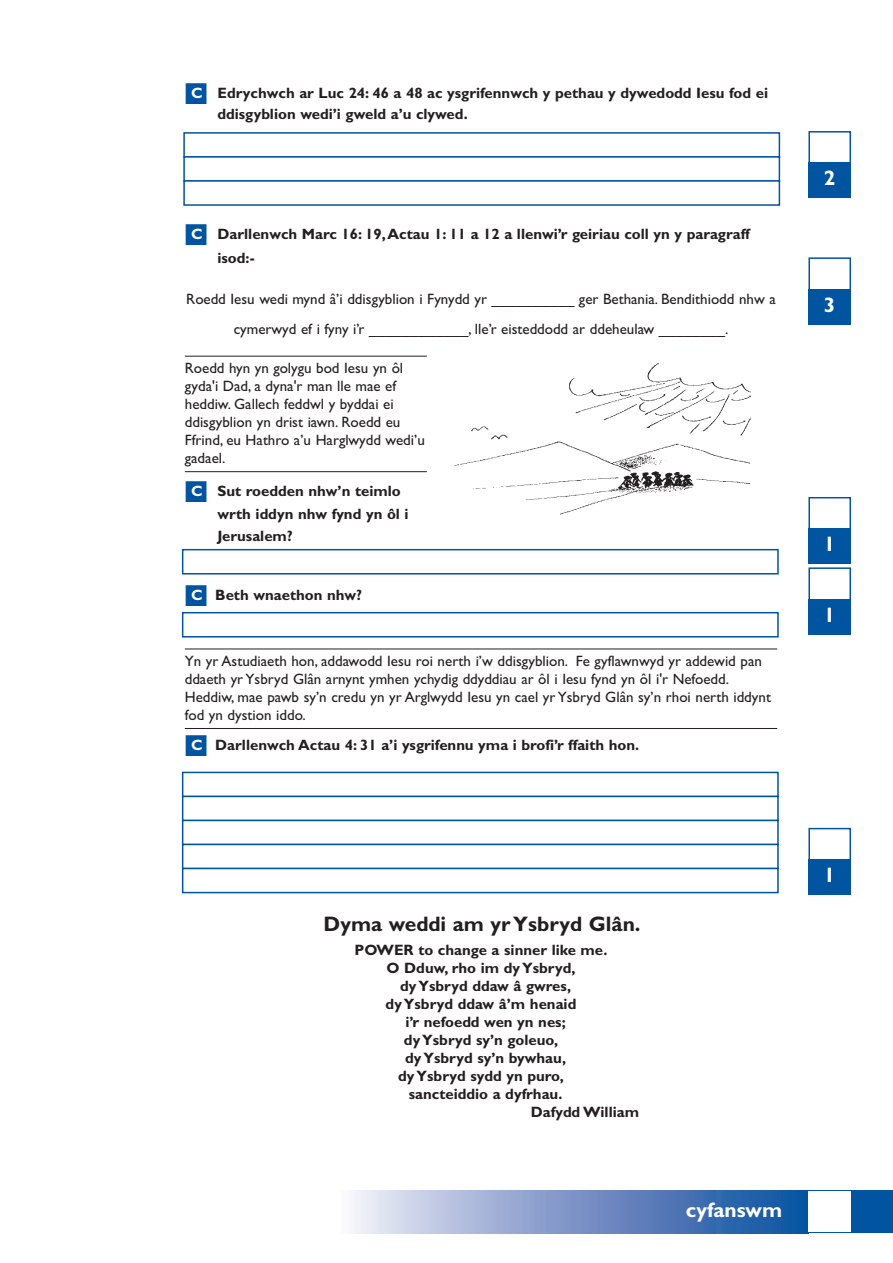
<style>
.page{position:relative;width:893px;height:1263px;background:#fff}
.page>*{position:absolute;margin:0;border:0;box-sizing:border-box;transform-origin:0 0}
.t1{font:700 21px "Gill Sans";color:#231f20}
.t2{font:700 21px "Gill Sans";color:#fff}
.t3{font:15px/18px "Gill Sans";color:#231f20}
.t4{font:700 15px/22.5px "Gill Sans";color:#231f20}
.s1{color:#0154a0}
.s2{color:#fff}
</style>
<div class="page">
<hr style="left:185px;top:356px;width:242px;height:1px;background:#231f20">
<hr style="left:185px;top:471px;width:242px;height:1px;background:#231f20">
<hr style="left:185px;top:649px;width:592px;height:1px;background:#231f20">
<hr style="left:185px;top:728px;width:592px;height:1px;background:#231f20">
<div style="left:808px;top:131px;width:43px;height:34px;border:2px solid #0154a0"></div>
<div style="left:808px;top:163px;width:43px;height:35px;background:#0154a0"></div>
<div style="left:808px;top:257px;width:43px;height:34px;border:2px solid #0154a0"></div>
<div style="left:808px;top:289px;width:43px;height:36px;background:#0154a0"></div>
<div style="left:808px;top:497px;width:43px;height:34px;border:2px solid #0154a0"></div>
<div style="left:808px;top:528px;width:43px;height:36px;background:#0154a0"></div>
<div style="left:808px;top:567px;width:43px;height:34px;border:2px solid #0154a0"></div>
<div style="left:808px;top:599px;width:43px;height:36px;background:#0154a0"></div>
<div style="left:808px;top:828px;width:43px;height:34px;border:2px solid #0154a0"></div>
<div style="left:808px;top:859px;width:43px;height:36px;background:#0154a0"></div>
<div style="left:183px;top:132px;width:597px;height:26px;border:2px solid #0154a0"></div>
<div style="left:183px;top:156px;width:597px;height:26px;border:2px solid #0154a0"></div>
<div style="left:183px;top:180px;width:597px;height:26px;border:2px solid #0154a0"></div>
<img style="left:454px;top:363px;width:297px;height:152px">
<div style="left:182px;top:549px;width:597px;height:26px;border:2px solid #0154a0"></div>
<div style="left:182px;top:612px;width:597px;height:26px;border:2px solid #0154a0"></div>
<div style="left:182px;top:772px;width:597px;height:25px;border:2px solid #0154a0"></div>
<div style="left:182px;top:796px;width:597px;height:25px;border:2px solid #0154a0"></div>
<div style="left:182px;top:820px;width:597px;height:25px;border:2px solid #0154a0"></div>
<div style="left:182px;top:844px;width:597px;height:25px;border:2px solid #0154a0"></div>
<div style="left:182px;top:868px;width:597px;height:25px;border:2px solid #0154a0"></div>
<div style="left:808px;top:1191px;width:84px;height:42px;background:#0154a0"></div>
<div style="left:341px;top:1191px;width:467px;height:42px;background:linear-gradient(to right,#f4ebf7,#07489c)"></div>
<div style="left:808px;top:1191px;width:43px;height:41px;background:#fff"></div>
<p class="t4" style="left:217px;top:84px;width:552px;line-height:21px;text-indent:-33px"><span class="s1">■</span><span class="s2">C</span> Edrychwch ar Luc 24: 46 a 48 ac ysgrifennwch y pethau y dywedodd Iesu fod ei ddisgyblion wedi’i gweld a’u clywed.</p>
<p class="t4" style="left:217px;top:224px;width:534px;line-height:24px;text-indent:-33px"><span class="s1">■</span><span class="s2">C</span> Darllenwch Marc 16: 19, Actau 1: 11 a 12 a llenwi’r geiriau coll yn y paragraff isod:-</p>
<p class="t3" style="left:186px;top:285px;width:591px;line-height:30px;text-align:center">Roedd Iesu wedi mynd â’i ddisgyblion i Fynydd yr __________ ger Bethania. Bendithiodd nhw a cymerwyd ef i fyny i’r ____________, lle’r eisteddodd ar ddeheulaw ________.</p>
<p class="t3" style="left:185px;top:361px;width:242px">Roedd hyn yn golygu bod Iesu yn ôl gyda'i Dad, a dyna'r man lle mae ef heddiw. Gallech feddwl y byddai ei ddisgyblion yn drist iawn. Roedd eu<br>Ffrind, eu Hathro a’u Harglwydd wedi’u gadael.</p>
<p class="t4" style="left:217px;top:482px;width:193px;text-indent:-33px"><span class="s1">■</span><span class="s2">C</span> Sut roedden nhw’n teimlo wrth iddyn nhw fynd yn ôl i<br>Jerusalem?</p>
<p class="t4" style="left:185px;top:585px;width:179px"><span class="s1">■</span><span class="s2">C</span> Beth wnaethon nhw?</p>
<p class="t3" style="left:185px;top:654px;width:588px">Yn yr Astudiaeth hon, addawodd Iesu roi nerth i’w ddisgyblion. Fe gyflawnwyd yr addewid pan ddaeth yr Ysbryd Glân arnynt ymhen ychydig ddyddiau ar ôl i Iesu fynd yn ôl i'r Nefoedd.<br>Heddiw, mae pawb sy’n credu yn yr Arglwydd Iesu yn cael yr Ysbryd Glân sy’n rhoi nerth iddynt fod yn dystion iddo.</p>
<p class="t4" style="left:185px;top:735px;width:456px"><span class="s1">■</span><span class="s2">C</span> Darllenwch Actau 4: 31 a’i ysgrifennu yma i brofi’r ffaith hon.</p>
<h1 class="t2" style="left:824px;top:171px;width:13px">2</h1>
<h1 class="t2" style="left:824px;top:297px;width:13px">3</h1>
<h1 class="t2" style="left:824px;top:537px;width:13px">1</h1>
<h1 class="t2" style="left:824px;top:607px;width:13px">1</h1>
<h1 class="t1" style="left:323px;top:917px;width:318px">Dyma weddi am yr Ysbryd Glân.</h1>
<p class="t4" style="left:354px;top:940px;width:255px">POWER to change a sinner like me.</p>
<p class="t4" style="left:387px;top:958px;width:190px">O Dduw, rho im dy Ysbryd,</p>
<p class="t4" style="left:400px;top:976px;width:172px">dy Ysbryd ddaw â gwres,</p>
<p class="t4" style="left:386px;top:994px;width:192px">dy Ysbryd ddaw â’m henaid</p>
<p class="t4" style="left:405px;top:1012px;width:162px">i’r nefoedd wen yn nes;</p>
<p class="t4" style="left:404px;top:1030px;width:156px">dy Ysbryd sy’n goleuo,</p>
<p class="t4" style="left:405px;top:1048px;width:162px">dy Ysbryd sy’n bywhau,</p>
<p class="t4" style="left:398px;top:1066px;width:167px">dy Ysbryd sydd yn puro,</p>
<p class="t4" style="left:409px;top:1084px;width:155px">sancteiddio a dyfrhau.</p>
<p class="t4" style="left:531px;top:1102px;width:110px">Dafydd William</p>
<h1 class="t2" style="left:824px;top:868px;width:13px">1</h1>
<h1 class="t2" style="left:686px;top:1202px;width:98px">cyfanswm</h1>
</div>
